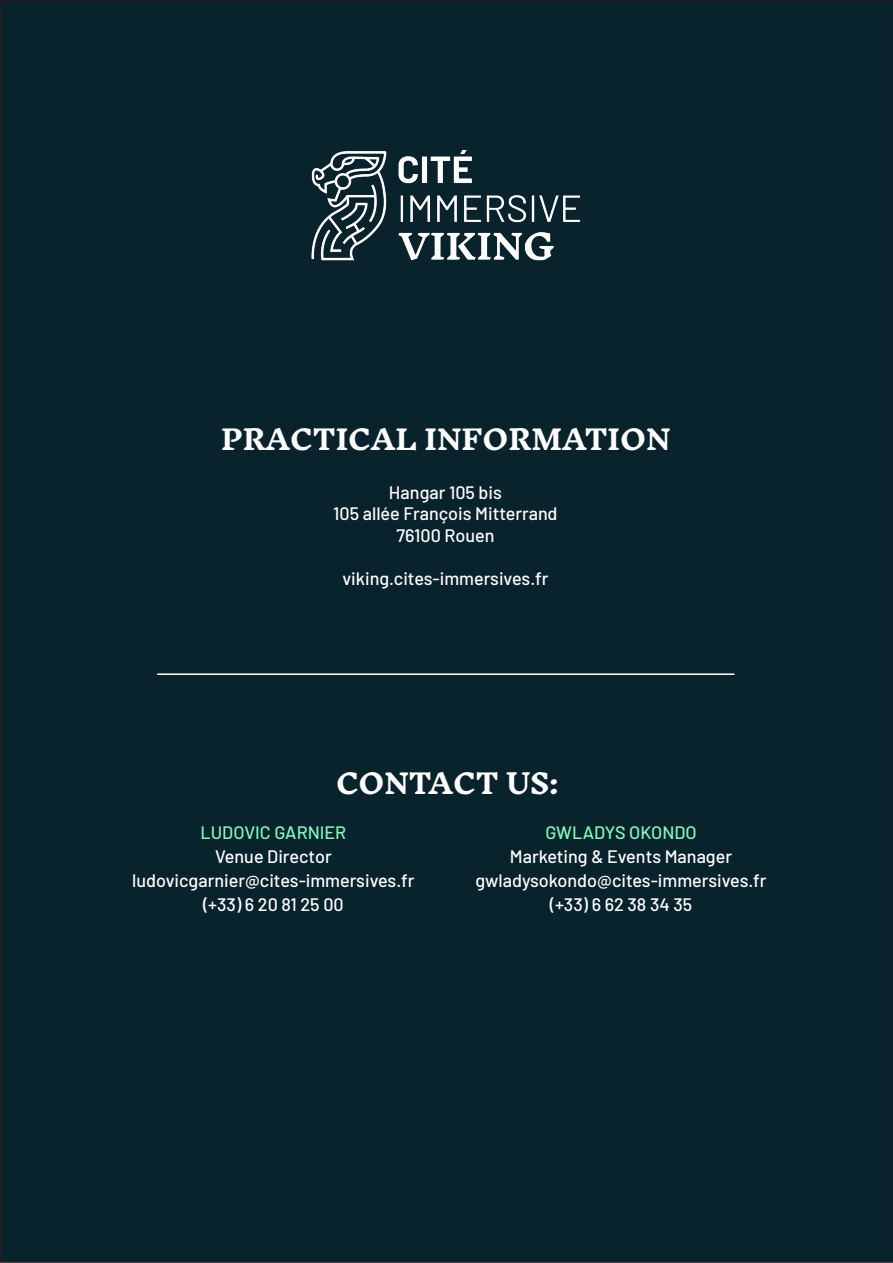
<style>
.page{position:relative;width:893px;height:1263px;background:#09232d}
.page>*{position:absolute;margin:0;border:0;box-sizing:border-box;transform-origin:0 0}
.t1{font:700 27px "Inknut Antiqua";color:#fff}
.t2{font:24px "Onest";color:#fff}
.t3{font:500 18px "Barlow";color:#fff}
.t4{font:500 18px "Barlow";color:#82faba}
.t5{font:300 18px "Onest";color:#fff}
</style>
<div class="page">
<hr style="left:157px;top:673px;width:577px;height:2px;background:#fff">
<img style="left:310px;top:151px;width:278px;height:109px">
<p class="t1" style="left:221px;top:425px;width:450px">PRACTICAL INFORMATION</p>
<p class="t3" style="left:389px;top:479px;width:114px">Hangar 105 bis</p>
<p class="t3" style="left:333px;top:501px;width:226px">105 allée François Mitterrand</p>
<p class="t3" style="left:396px;top:522px;width:100px">76100 Rouen</p>
<p class="t3" style="left:342px;top:566px;width:207px">viking.cites-immersives.fr</p>
<p class="t2" style="left:283px;top:423px;width:330px">INFORMATIONS PRATIQUES</p>
<p class="t5" style="left:385px;top:483px;width:25px">Ha</p>
<p class="t5" style="left:451px;top:483px;width:59px">105 bis</p>
<p class="t5" style="left:393px;top:504px;width:111px">76100 Rouen</p>
<p class="t1" style="left:336px;top:769px;width:224px">CONTACT US:</p>
<p class="t4" style="left:200px;top:820px;width:147px">LUDOVIC GARNIER</p>
<p class="t3" style="left:215px;top:844px;width:118px">Venue Director</p>
<p class="t3" style="left:132px;top:868px;width:284px">ludovicgarnier@cites-immersives.fr</p>
<p class="t3" style="left:203px;top:892px;width:142px">(+33) 6 20 81 25 00</p>
<p class="t4" style="left:545px;top:820px;width:153px">GWLADYS OKONDO</p>
<p class="t3" style="left:510px;top:844px;width:224px">Marketing &amp; Events Manager</p>
<p class="t3" style="left:475px;top:868px;width:293px">gwladysokondo@cites-immersives.fr</p>
<p class="t3" style="left:550px;top:892px;width:144px">(+33) 6 62 38 34 35</p>
</div>
